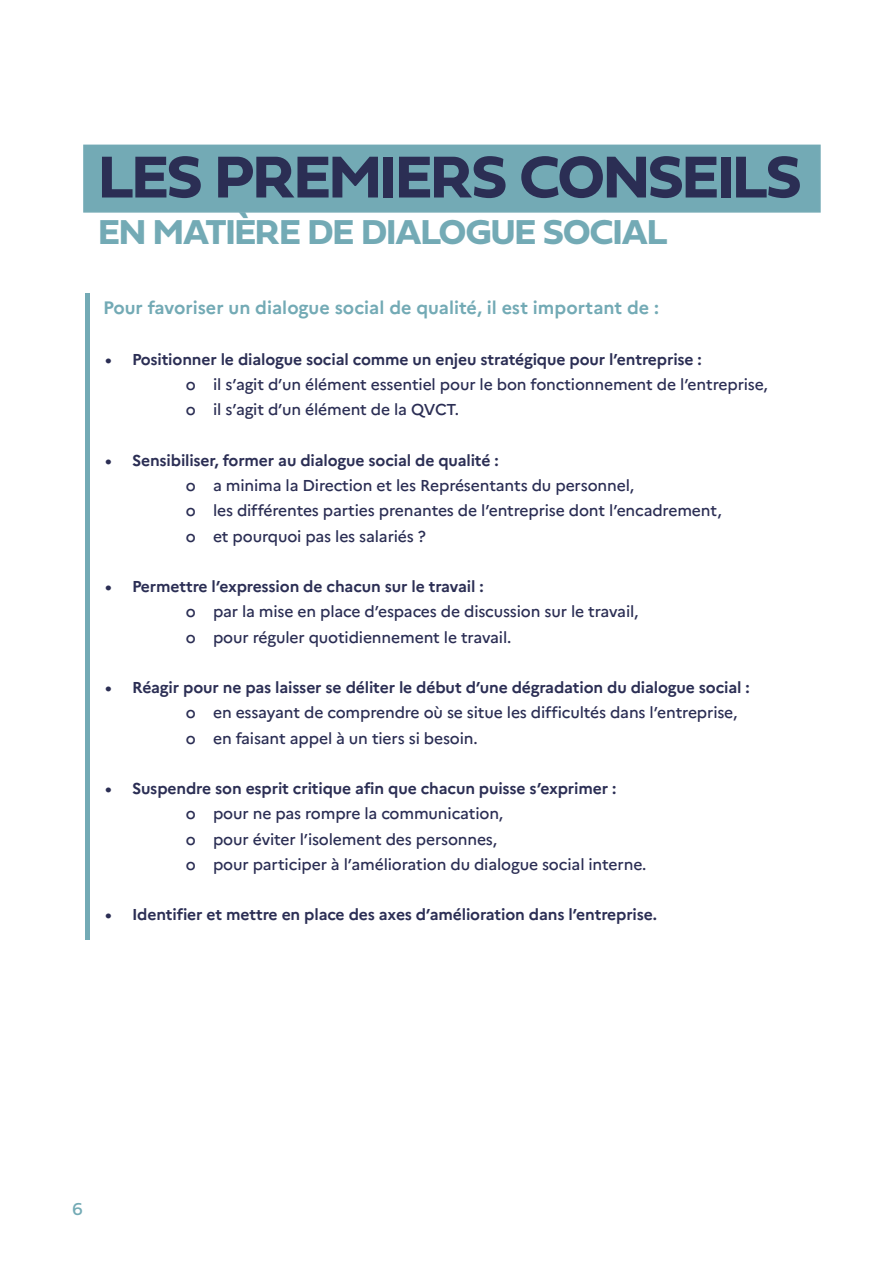
<style>
.page{position:relative;width:893px;height:1263px;background:#fff}
.page>*{position:absolute;margin:0;border:0;box-sizing:border-box;transform-origin:0 0}
.t1{font:61.5px "Fieldwork Geo Bold";letter-spacing:-.02em;color:#2b2e54}
.t2{font:36px "Fieldwork Geo Bold";letter-spacing:-.02em;color:#73aab5}
.t3{font:700 18px "Marianne";color:#73aab5}
.t4{font:18px "Fieldwork Geo Regular";color:#73aab5}
.t5{font:500 15.75px/25.2px "Marianne";letter-spacing:-.01em;color:#2b2e54}
.t6{font:700 15.75px "Marianne";letter-spacing:-.01em;color:#2b2e54}
</style>
<div class="page">
<div style="left:83px;top:145px;width:738px;height:68px;background:#73aab5;border:2px solid #73aab5"></div>
<hr style="left:85px;top:293px;width:4px;height:647px;background:#73aab5">
<h1 class="t1" style="left:99px;top:129px;width:704px">LES PREMIERS CONSEILS</h1>
<h2 class="t2" style="left:99px;top:204px;width:570px">EN MATIÈRE DE DIALOGUE SOCIAL</h2>
<p class="t3" style="left:103px;top:296px;width:558px">Pour favoriser un dialogue social de qualité, il est important de :</p>
<p class="t6" style="left:105px;top:350px;width:598px">• Positionner le dialogue social comme un enjeu stratégique pour l’entreprise :</p>
<p class="t5" style="left:186px;top:372px;width:584px">o il s’agit d’un élément essentiel pour le bon fonctionnement de l’entreprise, o il s’agit d’un élément de la QVCT.</p>
<p class="t6" style="left:105px;top:451px;width:395px">• Sensibiliser, former au dialogue social de qualité :</p>
<p class="t5" style="left:186px;top:473px;width:537px">o a minima la Direction et les Représentants du personnel,<br>o les différentes parties prenantes de l’entreprise dont l’encadrement, o et pourquoi pas les salariés ?</p>
<p class="t6" style="left:105px;top:577px;width:380px">• Permettre l’expression de chacun sur le travail :</p>
<p class="t5" style="left:186px;top:599px;width:454px">o par la mise en place d’espaces de discussion sur le travail, o pour réguler quotidiennement le travail.</p>
<p class="t6" style="left:105px;top:678px;width:646px">• Réagir pour ne pas laisser se déliter le début d’une dégradation du dialogue social :</p>
<p class="t5" style="left:186px;top:700px;width:553px">o en essayant de comprendre où se situe les difficultés dans l’entreprise, o en faisant appel à un tiers si besoin.</p>
<p class="t6" style="left:105px;top:779px;width:513px">• Suspendre son esprit critique afin que chacun puisse s’exprimer :</p>
<p class="t5" style="left:186px;top:801px;width:462px">o pour ne pas rompre la communication,<br>o pour éviter l’isolement des personnes,<br>o pour participer à l’amélioration du dialogue social interne.</p>
<p class="t6" style="left:105px;top:905px;width:553px">• Identifier et mettre en place des axes d’amélioration dans l’entreprise.</p>
<p class="t4" style="left:72px;top:1194px;width:12px">6</p>
</div>
